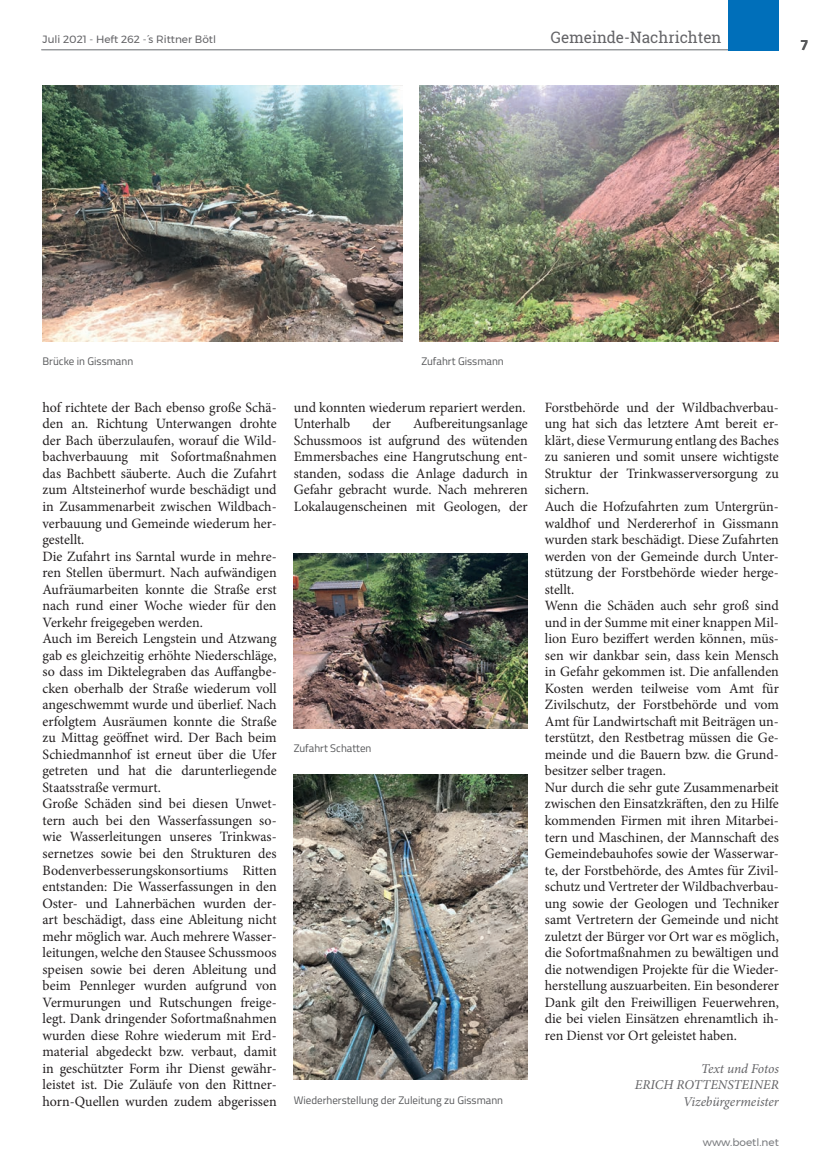
<style>
.page{position:relative;width:830px;height:1170px;background:#fff}
.page>*{position:absolute;margin:0;border:0;box-sizing:border-box;transform-origin:0 0}
.t1{font:15.75px "Roboto Slab";color:#636366}
.t2{font:700 15px "Titillium Web";color:#57585a}
.Fließtext{font:14.25px/16.5px "Minion Pro";color:#231f20;text-align:justify}
.Auto__www__Ende_Text{font:italic 13.5px "Minion Pro";color:#636366}
.Bildtext_positiv{font:10.95px "Titillium Web";color:#57585a}
.t3{font:10.5px "Montserrat";color:#636366}
.t4{font:10.5px "Montserrat";color:#797b7e}
</style>
<div class="page">
<hr style="left:41px;top:49px;width:703px;height:1px;background:#939598">
<div style="left:728px;top:0;width:50px;height:50px;background:#006fba"></div>
<img style="left:419px;top:85px;width:359px;height:257px">
<img style="left:293px;top:553px;width:234px;height:175px">
<img style="left:293px;top:774px;width:234px;height:305px">
<img style="left:43px;top:85px;width:359px;height:257px">
<p class="t3" style="left:43px;top:31px;width:175px">Juli 2021 - Heft 262 -´s Rittner Bötl</p>
<p class="t1" style="left:550px;top:26px;width:172px">Gemeinde-Nachrichten</p>
<p class="t2" style="left:799px;top:33px;width:10px">7</p>
<p class="Bildtext_positiv" style="left:43px;top:353px;width:92px">Brücke in Gissmann</p>
<p class="Fließtext" style="left:43px;top:399px;width:235px">hof richtete der Bach ebenso große Schä&shy;den an. Richtung Unterwangen drohte der Bach überzulaufen, worauf die Wild&shy;bachverbauung mit Sofortmaßnahmen das Bachbett säuberte. Auch die Zufahrt zum Altsteinerhof wurde beschädigt und in Zusammenarbeit zwischen Wildbach&shy;verbauung und Gemeinde wiederum her&shy;gestellt.</p>
<p class="Fließtext" style="left:43px;top:547px;width:235px">Die Zufahrt ins Sarntal wurde in mehre&shy;ren Stellen übermurt. Nach aufwändigen Aufräumarbeiten konnte die Straße erst nach rund einer Woche wieder für den Verkehr freigegeben werden.</p>
<p class="Fließtext" style="left:43px;top:630px;width:235px">Auch im Bereich Lengstein und Atzwang gab es gleichzeitig erhöhte Niederschläge, so dass im Diktelegraben das Auffangbe&shy;cken oberhalb der Straße wiederum voll angeschwemmt wurde und überlief. Nach erfolgtem Ausräumen konnte die Straße zu Mittag geöffnet wird. Der Bach beim Schiedmannhof ist erneut über die Ufer getreten und hat die darunterliegende Staatsstraße vermurt.</p>
<p class="Fließtext" style="left:43px;top:795px;width:235px">Große Schäden sind bei diesen Unwet&shy;tern auch bei den Wasserfassungen so&shy;wie Wasserleitungen unseres Trinkwas&shy;sernetzes sowie bei den Strukturen des Bodenverbesserungskonsortiums Ritten entstanden: Die Wasserfassungen in den Oster- und Lahnerbächen wurden der&shy;art beschädigt, dass eine Ableitung nicht mehr möglich war. Auch mehrere Wasser&shy;leitungen, welche den Stausee Schussmoos speisen sowie bei deren Ableitung und beim Pennleger wurden aufgrund von Vermurungen und Rutschungen freige&shy;legt. Dank dringender Sofortmaßnahmen wurden diese Rohre wiederum mit Erd&shy;material abgedeckt bzw. verbaut, damit in geschützter Form ihr Dienst gewähr&shy;leistet ist. Die Zuläufe von den Rittner&shy;horn-Quellen wurden zudem abgerissen</p>
<p class="Bildtext_positiv" style="left:421px;top:353px;width:84px">Zufahrt Gissmann</p>
<p class="Fließtext" style="left:293px;top:399px;width:233px">und konnten wiederum repariert werden.</p>
<p class="Fließtext" style="left:293px;top:415px;width:58px">Unterhalb</p>
<p class="Fließtext" style="left:372px;top:415px;width:20px">der</p>
<p class="Fließtext" style="left:293px;top:415px;width:235px;text-indent:119px">Aufbereitungsanlage Schussmoos ist aufgrund des wütenden Emmersbaches eine Hangrutschung ent&shy;standen, sodass die Anlage dadurch in Gefahr gebracht wurde. Nach mehreren Lokalaugenscheinen mit Geologen, der</p>
<p class="Bildtext_positiv" style="left:293px;top:740px;width:79px">Zufahrt Schatten</p>
<p class="Bildtext_positiv" style="left:293px;top:1092px;width:211px">Wiederherstellung der Zuleitung zu Gissmann</p>
<p class="Fließtext" style="left:544px;top:399px;width:235px">Forstbehörde und der Wildbachverbau&shy;ung hat sich das letztere Amt bereit er&shy;klärt, diese Vermurung entlang des Baches zu sanieren und somit unsere wichtigste Struktur der Trinkwasserversorgung zu sichern.</p>
<p class="Fließtext" style="left:544px;top:498px;width:235px">Auch die Hofzufahrten zum Untergrün&shy;waldhof und Nerdererhof in Gissmann wurden stark beschädigt. Diese Zufahrten werden von der Gemeinde durch Unter&shy;stützung der Forstbehörde wieder herge&shy;stellt.</p>
<p class="Fließtext" style="left:544px;top:597px;width:235px">Wenn die Schäden auch sehr groß sind und in der Summe mit einer knappen Mil&shy;lion Euro beziffert werden können, müs&shy;sen wir dankbar sein, dass kein Mensch in Gefahr gekommen ist. Die anfallenden Kosten werden teilweise vom Amt für Zivilschutz, der Forstbehörde und vom Amt für Landwirtschaft mit Beiträgen un&shy;terstützt, den Restbetrag müssen die Ge&shy;meinde und die Bauern bzw. die Grund&shy;besitzer selber tragen.</p>
<p class="Fließtext" style="left:544px;top:779px;width:235px">Nur durch die sehr gute Zusammenarbeit zwischen den Einsatzkräften, den zu Hilfe kommenden Firmen mit ihren Mitarbei&shy;tern und Maschinen, der Mannschaft des Gemeindebauhofes sowie der Wasserwar&shy;te, der Forstbehörde, des Amtes für Zivil&shy;schutz und Vertreter der Wildbachverbau&shy;ung sowie der Geologen und Techniker samt Vertretern der Gemeinde und nicht zuletzt der Bürger vor Ort war es möglich, die Sofortmaßnahmen zu bewältigen und die notwendigen Projekte für die Wieder&shy;herstellung auszuarbeiten. Ein besonderer Dank gilt den Freiwilligen Feuerwehren, die bei vielen Einsätzen ehrenamtlich ih&shy;ren Dienst vor Ort geleistet haben.</p>
<p class="Auto__www__Ende_Text" style="left:701px;top:1059px;width:79px">Text und Fotos</p>
<p class="Auto__www__Ende_Text" style="left:634px;top:1075px;width:145px">ERICH ROTTENSTEINER</p>
<p class="Auto__www__Ende_Text" style="left:682px;top:1092px;width:97px">Vizebürgermeister</p>
<p class="t4" style="left:702px;top:1134px;width:77px">www.boetl.net</p>
</div>
